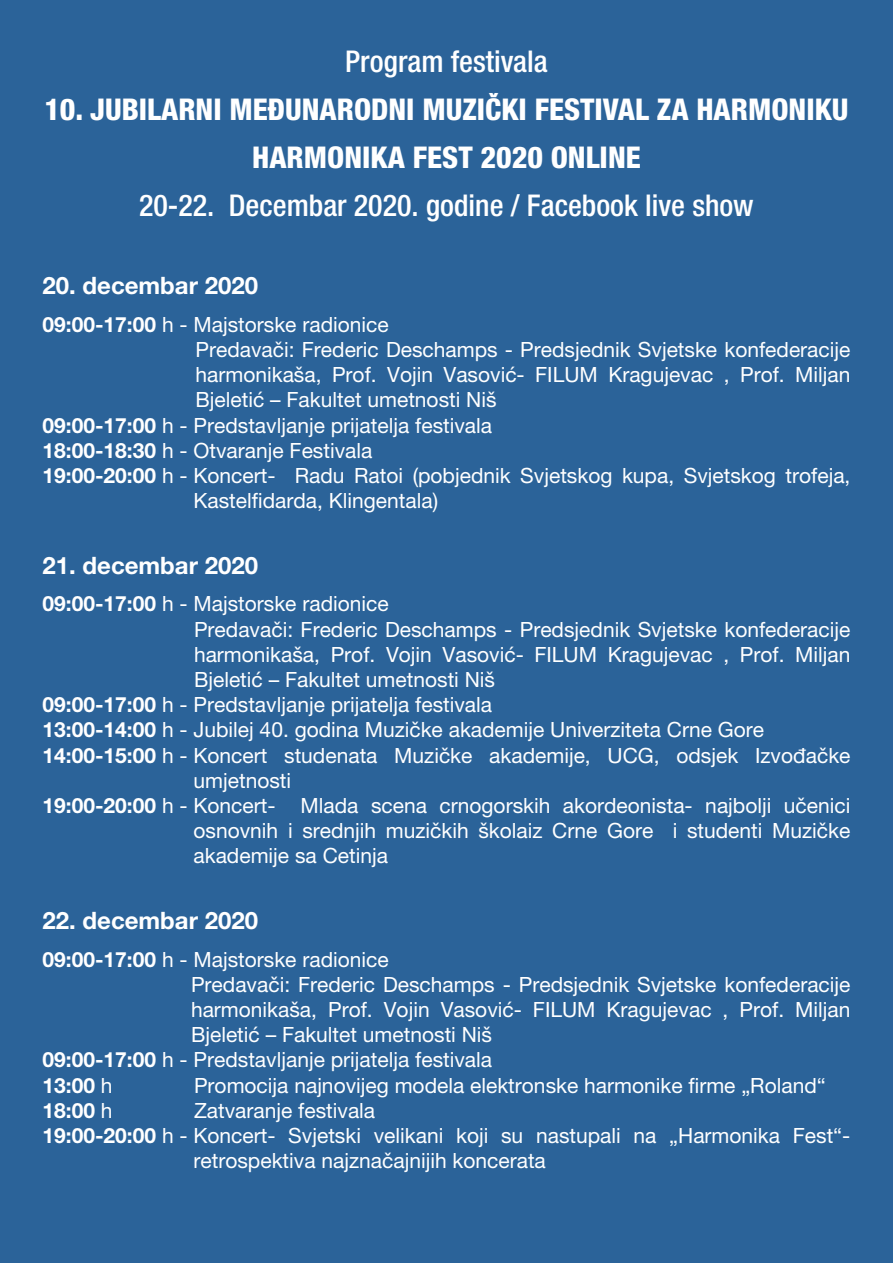
<style>
.page{position:relative;width:893px;height:1263px;background:#2b6399}
.page>*{position:absolute;margin:0;border:0;box-sizing:border-box;transform-origin:0 0}
.t1{font:800 condensed 30px/48px "Helvetica Neue LT Pro";color:#fff;text-align:center}
.t2{font:500 condensed 30px "Helvetica Neue LT Pro";color:#fff}
.t3{font:700 24px "Helvetica Neue LT Pro";color:#fff}
.t4{font:21px "Helvetica Neue LT Pro";color:#fff}
.t5{font:700 21px "Helvetica Neue LT Pro";color:#fff}
.s1{font-weight:700}
.s2{font-weight:400}
</style>
<div class="page">
<h1 class="t2" style="left:345px;top:44px;width:204px">Program festivala</h1>
<h1 class="t1" style="left:44px;top:85px;width:806px">10. JUBILARNI MEĐUNARODNI MUZIČKI FESTIVAL ZA HARMONIKU<br>HARMONIKA FEST 2020 ONLINE</h1>
<h1 class="t2" style="left:139px;top:188px;width:616px">20-22. Decembar 2020. godine / Facebook live show</h1>
<p class="t3" style="left:43px;top:271px;width:217px">20. decembar 2020</p>
<p class="t4" style="left:43px;top:312px;width:348px"><span class="s1">09:00-17:00</span> h - Majstorske radionice</p>
<p class="t4" style="left:196px;top:337px;width:656px">Predavači: Frederic Deschamps - Predsjednik Svjetske konfederacije</p>
<p class="t4" style="left:196px;top:362px;width:656px">harmonikaša, Prof. Vojin Vasović- FILUM Kragujevac , Prof. Miljan</p>
<p class="t4" style="left:196px;top:387px;width:303px">Bjeletić – Fakultet umetnosti Niš</p>
<p class="t4" style="left:43px;top:412px;width:451px"><span class="s1">09:00-17:00</span> h - Predstavljanje prijatelja festivala</p>
<p class="t4" style="left:43px;top:438px;width:331px"><span class="s1">18:00-18:30</span> h - Otvaranje Festivala</p>
<p class="t4" style="left:43px;top:463px;width:809px"><span class="s1">19:00-20:00</span> h - Koncert- Radu Ratoi (pobjednik Svjetskog kupa, Svjetskog trofeja,</p>
<p class="t4" style="left:194px;top:488px;width:246px">Kastelfidarda, Klingentala)</p>
<p class="t3" style="left:43px;top:551px;width:217px">21. decembar 2020</p>
<p class="t4" style="left:43px;top:591px;width:348px"><span class="s1">09:00-17:00</span> h - Majstorske radionice</p>
<p class="t4" style="left:194px;top:616px;width:658px">Predavači: Frederic Deschamps - Predsjednik Svjetske konfederacije</p>
<p class="t4" style="left:194px;top:642px;width:658px">harmonikaša, Prof. Vojin Vasović- FILUM Kragujevac , Prof. Miljan</p>
<p class="t4" style="left:194px;top:667px;width:303px">Bjeletić – Fakultet umetnosti Niš</p>
<p class="t4" style="left:43px;top:692px;width:451px"><span class="s1">09:00-17:00</span> h - Predstavljanje prijatelja festivala</p>
<p class="t4" style="left:43px;top:717px;width:723px"><span class="s1">13:00-14:00</span> h - Jubilej 40. godina Muzičke akademije Univerziteta Crne Gore</p>
<p class="t4" style="left:43px;top:742px;width:809px"><span class="s1">14:00-15:00</span> h - Koncert studenata Muzičke akademije, UCG, odsjek Izvođačke</p>
<p class="t4" style="left:194px;top:768px;width:99px">umjetnosti</p>
<p class="t4" style="left:43px;top:793px;width:809px"><span class="s1">19:00-20:00</span> h - Koncert- Mlada scena crnogorskih akordeonista- najbolji učenici</p>
<p class="t4" style="left:194px;top:818px;width:658px">osnovnih i srednjih muzičkih školaiz Crne Gore i studenti Muzičke</p>
<p class="t4" style="left:194px;top:843px;width:196px">akademije sa Cetinja</p>
<p class="t3" style="left:43px;top:906px;width:217px">22. decembar 2020</p>
<p class="t4" style="left:43px;top:946px;width:348px"><span class="s1">09:00-17:00</span> h - Majstorske radionice</p>
<p class="t4" style="left:191px;top:972px;width:661px">Predavači: Frederic Deschamps - Predsjednik Svjetske konfederacije</p>
<p class="t4" style="left:191px;top:997px;width:661px">harmonikaša, Prof. Vojin Vasović- FILUM Kragujevac , Prof. Miljan</p>
<p class="t4" style="left:191px;top:1022px;width:303px">Bjeletić – Fakultet umetnosti Niš</p>
<p class="t4" style="left:43px;top:1047px;width:451px"><span class="s1">09:00-17:00</span> h - Predstavljanje prijatelja festivala</p>
<p class="t5" style="left:43px;top:1072px;width:72px">13:00 <span class="s2">h</span></p>
<p class="t4" style="left:194px;top:1072px;width:633px">Promocija najnovijeg modela elektronske harmonike firme „Roland“</p>
<p class="t5" style="left:43px;top:1097px;width:72px">18:00 <span class="s2">h</span></p>
<p class="t4" style="left:194px;top:1098px;width:183px">Zatvaranje festivala</p>
<p class="t4" style="left:43px;top:1123px;width:809px"><span class="s1">19:00-20:00</span> h - Koncert- Svjetski velikani koji su nastupali na „Harmonika Fest“-</p>
<p class="t4" style="left:194px;top:1148px;width:354px">retrospektiva najznačajnijih koncerata</p>
</div>
